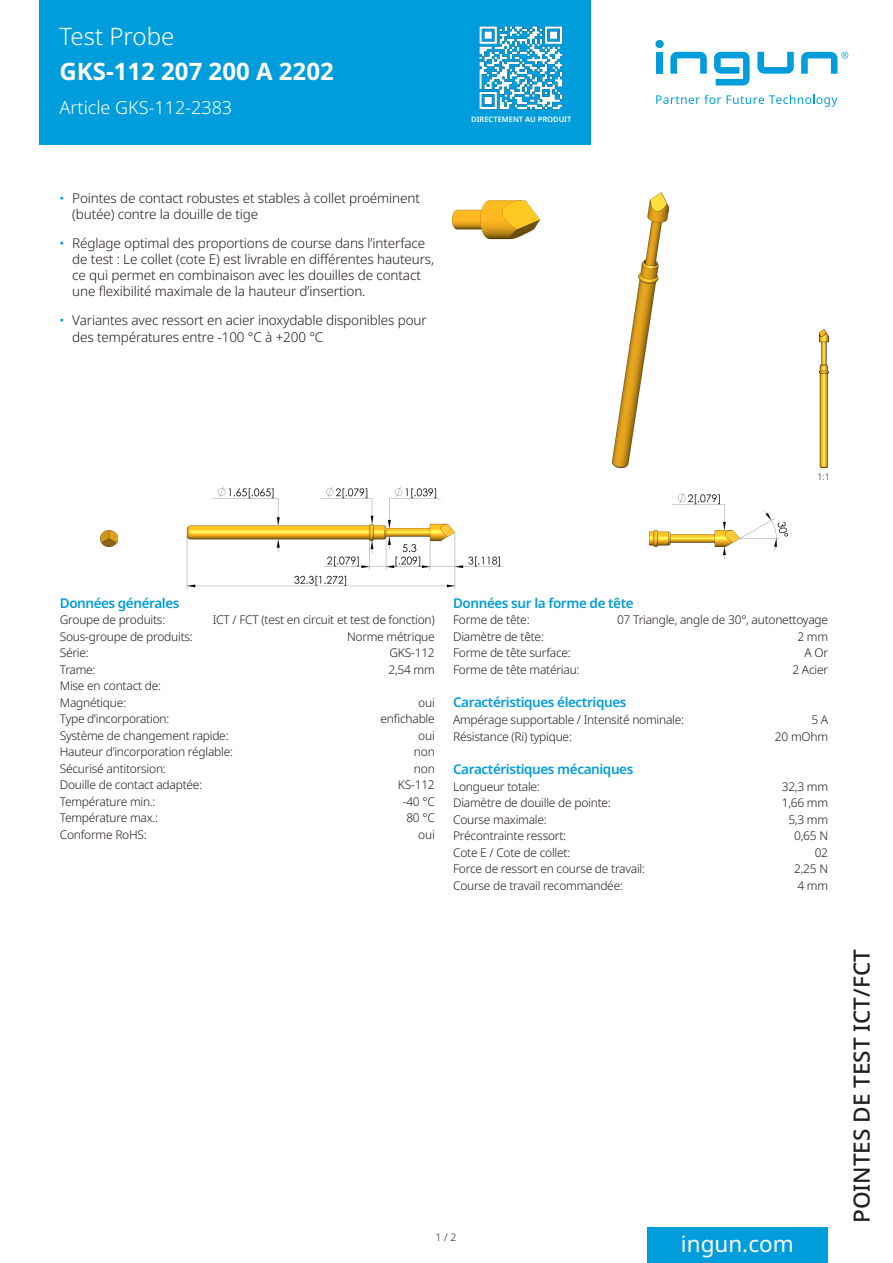
<style>
.page{position:relative;width:893px;height:1263px;background:#fff}
.page>*{position:absolute;margin:0;border:0;box-sizing:border-box;transform-origin:0 0}
.t1{font:700 24px "Noto Sans";color:#fff}
.t2{font:300 24px "Noto Sans";color:#fff}
.t3{font:500 22.5px "Noto Sans";color:#231f20}
.t4{font:22.5px "Noto Sans";color:#fff}
.t5{font:300 18px "Noto Sans";color:#fff}
.t6{font:300 13.5px/16.2px "Noto Sans";letter-spacing:-.01em;color:#23181c}
.t7{font:600 13.5px "Noto Sans";letter-spacing:-.03em;color:#009ddc}
.t8{font:300 12px/16.5px "Noto Sans";letter-spacing:-.02em;color:#23181c}
.t9{font:300 10.5px "Noto Sans";color:#23181c}
.t10{font:300 9px "Noto Sans";color:#231f20}
.t11{font:600 7.5px "Noto Sans";color:#fff}
</style>
<div class="page">
<div style="left:40px;top:0;width:551px;height:145px;background:#009ddc"></div>
<div style="left:647px;top:1228px;width:181px;height:35px;background:#009ddc"></div>
<img style="left:480px;top:27px;width:83px;height:83px">
<div style="left:656px;top:52px;width:7px;height:22px;background:#009ddc"></div>
<svg style="left:670px;top:52px;width:37px;height:22px"></svg>
<svg style="left:714px;top:52px;width:36px;height:34px"></svg>
<svg style="left:757px;top:52px;width:37px;height:22px"></svg>
<div style="left:655px;top:40px;width:9px;height:8px;background:#009ddc;border-radius:50%"></div>
<svg style="left:801px;top:52px;width:47px;height:22px"></svg>
<svg style="left:656px;top:95px;width:65px;height:9px"></svg>
<svg style="left:727px;top:95px;width:110px;height:12px"></svg>
<img style="left:100px;top:530px;width:17px;height:17px">
<img style="left:186px;top:488px;width:319px;height:101px">
<img style="left:650px;top:493px;width:137px;height:67px">
<img style="left:612px;top:193px;width:56px;height:274px">
<img style="left:453px;top:200px;width:87px;height:40px">
<img style="left:819px;top:330px;width:9px;height:137px">
<h1 class="t2" style="left:60px;top:23px;width:116px">Test Probe</h1>
<h1 class="t1" style="left:60px;top:57px;width:276px">GKS-112 207 200 A 2202</h1>
<h3 class="t5" style="left:60px;top:97px;width:174px">Article GKS-112-2383</h3>
<p class="t6" style="left:72px;top:190px;width:349px">Pointes de contact robustes et stables à collet proéminent (butée) contre la douille de tige</p>
<p class="t6" style="left:72px;top:235px;width:363px">Réglage optimal des proportions de course dans l’interface de test : Le collet (cote E) est livrable en différentes hauteurs, ce qui permet en combinaison avec les douilles de contact une flexibilité maximale de la hauteur d’insertion.</p>
<p class="t6" style="left:72px;top:313px;width:356px">Variantes avec ressort en acier inoxydable disponibles pour des températures entre -100 °C à +200 °C</p>
<p class="t11" style="left:471px;top:115px;width:102px">DIRECTEMENT AU PRODUIT</p>
<p class="t10" style="left:817px;top:472px;width:14px">1:1</p>
<p class="t7" style="left:60px;top:595px;width:121px">Données générales</p>
<p class="t8" style="left:60px;top:612px;width:107px">Groupe de produits:</p>
<p class="t8" style="left:213px;top:612px;width:223px">ICT / FCT (test en circuit et test de fonction)</p>
<p class="t8" style="left:60px;top:628px;width:135px">Sous-groupe de produits:</p>
<p class="t8" style="left:347px;top:628px;width:89px">Norme métrique</p>
<p class="t8" style="left:60px;top:645px;width:31px">Série:</p>
<p class="t8" style="left:390px;top:645px;width:47px">GKS-112</p>
<p class="t8" style="left:60px;top:661px;width:37px">Trame:</p>
<p class="t8" style="left:388px;top:661px;width:48px">2,54 mm</p>
<p class="t8" style="left:60px;top:678px;width:103px">Mise en contact de:<br>Magnétique:</p>
<p class="t8" style="left:418px;top:694px;width:18px">oui</p>
<p class="t8" style="left:60px;top:711px;width:111px">Type d’incorporation:</p>
<p class="t8" style="left:381px;top:711px;width:56px">enfichable</p>
<p class="t8" style="left:60px;top:727px;width:170px">Système de changement rapide:</p>
<p class="t8" style="left:418px;top:727px;width:18px">oui</p>
<p class="t8" style="left:60px;top:744px;width:175px">Hauteur d’incorporation réglable:</p>
<p class="t8" style="left:414px;top:744px;width:22px">non</p>
<p class="t8" style="left:60px;top:760px;width:108px">Sécurisé antitorsion:</p>
<p class="t8" style="left:414px;top:760px;width:22px">non</p>
<p class="t8" style="left:60px;top:777px;width:144px">Douille de contact adaptée:</p>
<p class="t8" style="left:398px;top:777px;width:38px">KS-112</p>
<p class="t8" style="left:60px;top:793px;width:97px">Température min.:</p>
<p class="t8" style="left:403px;top:793px;width:34px">-40 °C</p>
<p class="t8" style="left:60px;top:810px;width:100px">Température max.:</p>
<p class="t8" style="left:406px;top:810px;width:30px">80 °C</p>
<p class="t8" style="left:60px;top:826px;width:89px">Conforme RoHS:</p>
<p class="t8" style="left:418px;top:826px;width:18px">oui</p>
<p class="t7" style="left:453px;top:595px;width:182px">Données sur la forme de tête</p>
<p class="t8" style="left:453px;top:612px;width:78px">Forme de tête:</p>
<p class="t8" style="left:617px;top:612px;width:213px">07 Triangle, angle de 30°, autonettoyage</p>
<p class="t8" style="left:453px;top:628px;width:92px">Diamètre de tête:</p>
<p class="t8" style="left:797px;top:628px;width:32px">2 mm</p>
<p class="t8" style="left:453px;top:645px;width:119px">Forme de tête surface:</p>
<p class="t8" style="left:804px;top:645px;width:25px">A Or</p>
<p class="t8" style="left:453px;top:661px;width:128px">Forme de tête matériau:</p>
<p class="t8" style="left:792px;top:661px;width:37px">2 Acier</p>
<p class="t7" style="left:453px;top:695px;width:175px">Caractéristiques électriques</p>
<p class="t8" style="left:453px;top:712px;width:233px">Ampérage supportable / Intensité nominale:</p>
<p class="t8" style="left:811px;top:712px;width:18px">5 A</p>
<p class="t8" style="left:453px;top:728px;width:120px">Résistance (Ri) typique:</p>
<p class="t8" style="left:775px;top:728px;width:55px">20 mOhm</p>
<p class="t7" style="left:453px;top:762px;width:182px">Caractéristiques mécaniques</p>
<p class="t8" style="left:453px;top:778px;width:88px">Longueur totale:</p>
<p class="t8" style="left:782px;top:778px;width:48px">32,3 mm</p>
<p class="t8" style="left:453px;top:795px;width:159px">Diamètre de douille de pointe:</p>
<p class="t8" style="left:782px;top:795px;width:48px">1,66 mm</p>
<p class="t8" style="left:453px;top:811px;width:95px">Course maximale:</p>
<p class="t8" style="left:788px;top:811px;width:41px">5,3 mm</p>
<p class="t8" style="left:453px;top:828px;width:115px">Précontrainte ressort:</p>
<p class="t8" style="left:794px;top:828px;width:35px">0,65 N</p>
<p class="t8" style="left:453px;top:844px;width:119px">Cote E / Cote de collet:</p>
<p class="t8" style="left:815px;top:844px;width:15px">02</p>
<p class="t8" style="left:453px;top:861px;width:193px">Force de ressort en course de travail:</p>
<p class="t8" style="left:794px;top:861px;width:35px">2,25 N</p>
<p class="t8" style="left:453px;top:877px;width:171px">Course de travail recommandée:</p>
<p class="t8" style="left:797px;top:877px;width:32px">4 mm</p>
<p class="t9" style="left:435px;top:1231px;width:23px">1 / 2</p>
<h2 class="t4" style="left:681px;top:1231px;width:114px">ingun.com</h2>
<h2 class="t3" style="left:849px;top:1223px;width:275px;rotate:-90deg">POINTES DE TEST ICT/FCT</h2>
</div>
